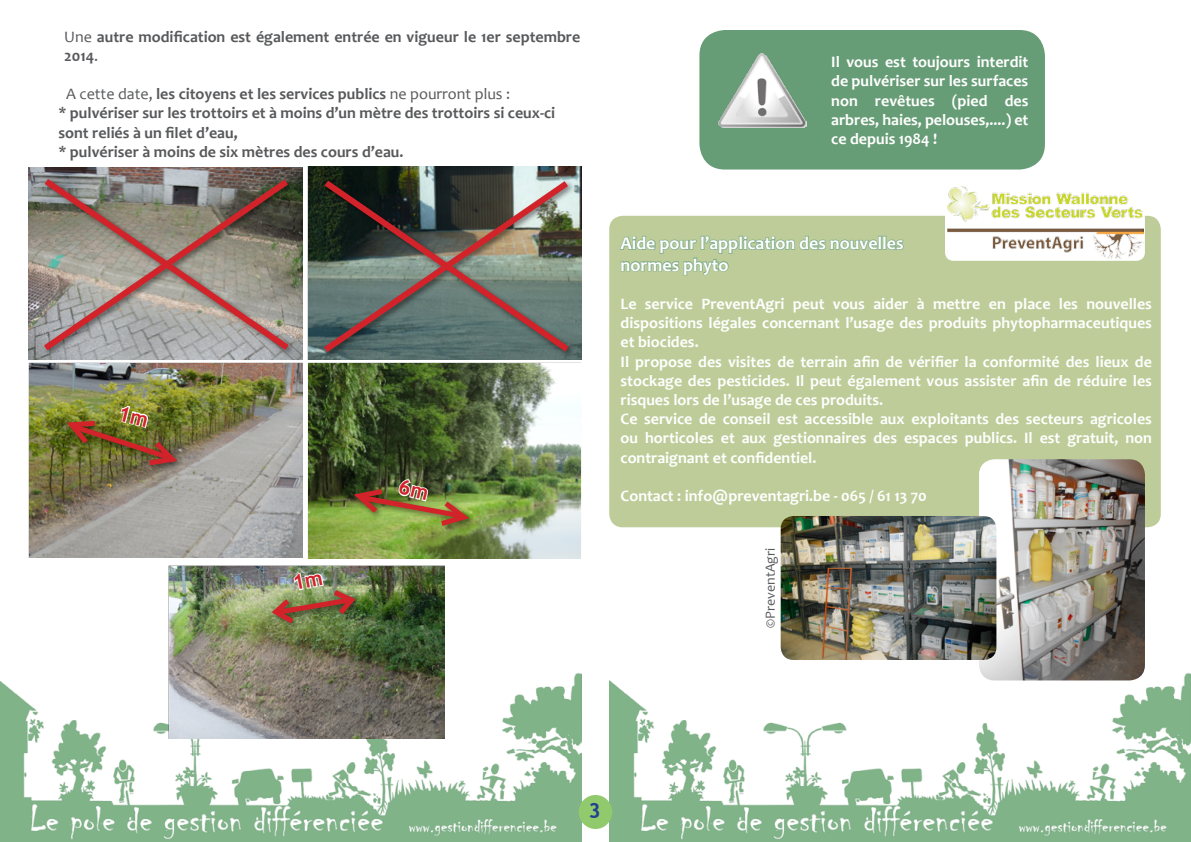
<style>
.page{position:relative;width:1191px;height:842px;background:#fff}
.page>*{position:absolute;margin:0;border:0;box-sizing:border-box;transform-origin:0 0}
.t1{font:700 21px "Trebuchet MS";color:#25408f}
.t2{font:700 18px/21.6px "Candara";color:#fff}
.t3{font:700 16px/19.2px "Candara";color:#fff;text-align:justify}
.t4{font:700 16px/19.2px "Candara";color:#58595b}
.t5{font:14px "Candara";color:#58595b}
.s1{font-weight:400}
</style>
<div class="page">
<img style="left:0;top:669px;width:582px;height:173px">
<img style="left:609px;top:673px;width:582px;height:169px">
<div style="left:578px;top:795px;width:34px;height:34px;background:#90ca6d;border-radius:50%"></div>
<div style="left:699px;top:30px;width:346px;height:140px;background:#679d76;border-radius:26px"></div>
<img style="left:718px;top:54px;width:88px;height:73px">
<img style="left:28px;top:168px;width:275px;height:192px">
<img style="left:307px;top:167px;width:274px;height:192px">
<img style="left:307px;top:362px;width:275px;height:196px">
<img style="left:29px;top:362px;width:274px;height:195px">
<img style="left:169px;top:565px;width:275px;height:173px">
<svg style="left:37px;top:174px;width:258px;height:182px;background:#988983"></svg>
<img style="left:317px;top:175px;width:257px;height:183px">
<div style="left:65px;top:418px;width:120px;height:56px;background:#000;opacity:.5"></div>
<div style="left:352px;top:487px;width:125px;height:47px;background:#000;opacity:.5"></div>
<div style="left:270px;top:588px;width:93px;height:43px;background:#000;opacity:.5"></div>
<div style="left:609px;top:216px;width:551px;height:311px;background:#bdcc98;border-radius:13px"></div>
<svg style="left:620px;top:235px;width:284px;height:41px"></svg>
<div style="left:945px;top:185px;width:199px;height:76px;background:#fff;border-radius:9px"></div>
<img style="left:947px;top:186px;width:196px;height:73px">
<img style="left:979px;top:459px;width:166px;height:221px">
<img style="left:780px;top:516px;width:216px;height:144px">
<img style="left:62px;top:405px;width:121px;height:63px">
<img style="left:267px;top:571px;width:92px;height:57px">
<img style="left:348px;top:478px;width:127px;height:52px">
<p class="t4" style="left:64px;top:27px;width:517px"><span class="s1">Une</span> autre modification est également entrée en vigueur le 1er septembre<br>2014<span class="s1">.</span></p>
<p class="t4" style="left:58px;top:84px;width:498px;text-indent:8px"><span class="s1">A cette date,</span> les citoyens et les services publics <span class="s1">ne pourront plus :<br></span>* pulvériser sur les trottoirs et à moins d’un mètre des trottoirs si ceux-ci sont reliés à un filet d’eau,<br>* pulvériser à moins de six mètres des cours d’eau.</p>
<p class="t3" style="left:831px;top:52px;width:199px">Il vous est toujours interdit de pulvériser sur les surfaces non revêtues (pied des arbres, haies, pelouses,....) et ce depuis 1984 !</p>
<p class="t2" style="left:620px;top:232px;width:284px">Aide pour l’application des nouvelles normes phyto</p>
<p class="t3" style="left:620px;top:294px;width:533px;text-align:left">Le service PreventAgri peut vous aider à mettre en place les nouvelles dispositions légales concernant l’usage des produits phytopharmaceutiques et biocides.<br>Il propose des visites de terrain afin de vérifier la conformité des lieux de stockage des pesticides. Il peut également vous assister afin de réduire les risques lors de l’usage de ces produits.<br>Ce service de conseil est accessible aux exploitants des secteurs agricoles ou horticoles et aux gestionnaires des espaces publics. Il est gratuit, non contraignant et confidentiel.</p>
<p class="t3" style="left:620px;top:486px;width:308px">Contact : info@preventagri.be - 065 / 61 13 70</p>
<p class="t5" style="left:761px;top:628px;width:81px;rotate:-90deg">©PreventAgri</p>
<h1 class="t1" style="left:588px;top:797px;width:14px">3</h1>
</div>
